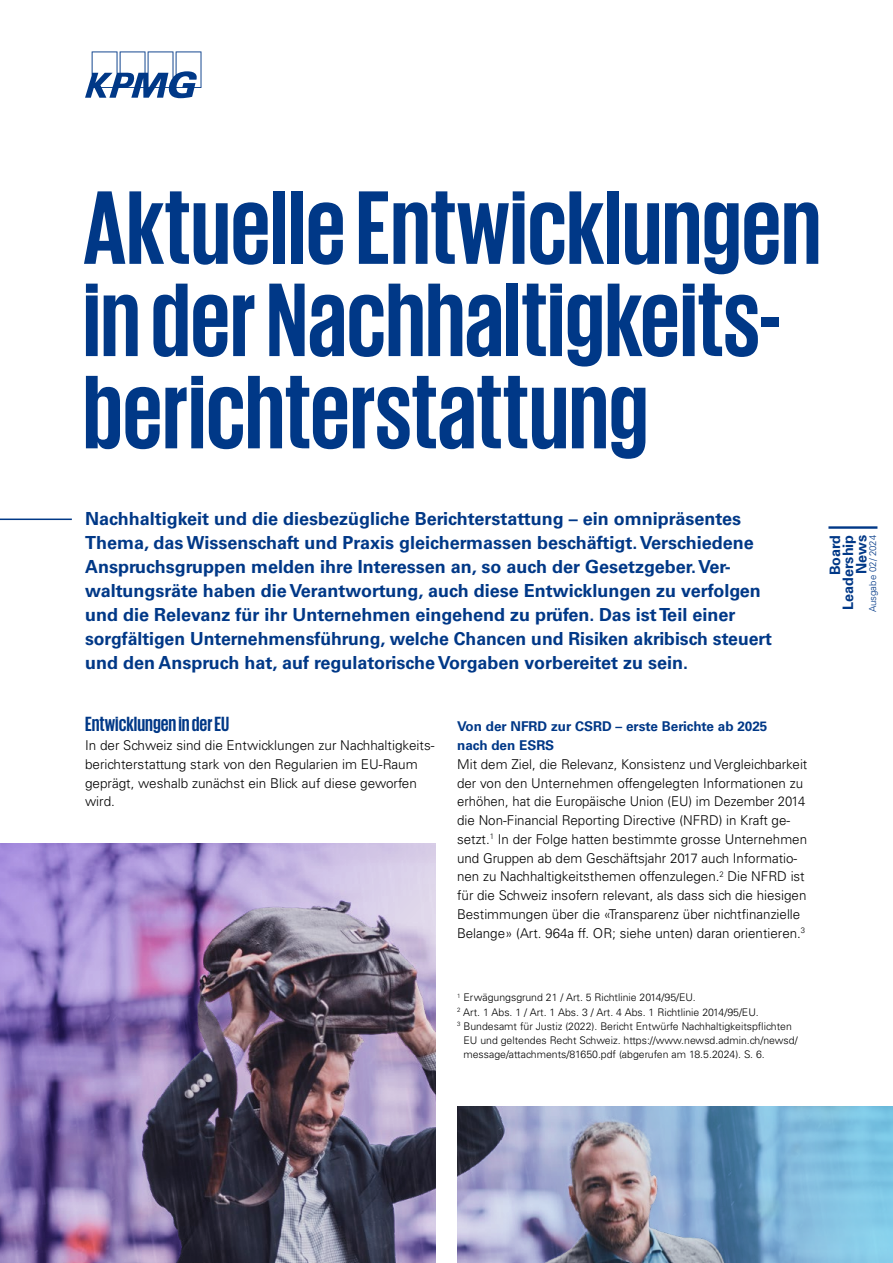
<style>
.page{position:relative;width:893px;height:1263px;background:#fff}
.page>*{position:absolute;margin:0;border:0;box-sizing:border-box;transform-origin:0 0}
.t1{font:700 106.8px/92.2px "KPMG";color:#003887}
.t2{font:700 21px "KPMG";color:#003887}
.t3{font:700 18px/24px "Univers LT Std";color:#003887}
.t4{font:700 14.4px/13.2px "Univers LT Std";color:#003887;text-align:right}
.t5{font:300 13.5px/18.8px "Univers LT Std";color:#000}
.t6{font:700 13.5px/18.8px "Univers LT Std";color:#003887}
.t7{font:300 10.5px "Univers LT Std";color:#000}
.t8{font:300 9.6px "Univers LT Std";color:#003887}
</style>
<div class="page">
<svg style="left:85px;top:51px;width:116px;height:47px"></svg>
<hr style="left:0;top:518px;width:72px;height:2px;background:#003887">
<hr style="left:828px;top:526px;width:49px;height:3px;background:#003887">
<img style="left:457px;top:1106px;width:436px;height:157px">
<img style="left:0;top:844px;width:436px;height:419px">
<h1 class="t1" style="left:83px;top:178px;width:740px">Aktuelle Entwicklungen in der Nachhaltigkeits&shy;berichterstattung</h1>
<p class="t3" style="left:85px;top:507px;width:688px">Nachhaltigkeit und die diesbezügliche Berichterstattung – ein omnipräsentes Thema, das Wissenschaft und Praxis gleichermassen beschäftigt. Verschiedene Anspruchsgruppen melden ihre Interessen an, so auch der Gesetzgeber. Ver&shy;waltungsräte haben die Verantwortung, auch diese Entwicklungen zu verfolgen und die Relevanz für ihr Unternehmen eingehend zu prüfen. Das ist Teil einer sorgfältigen Unternehmensführung, welche Chancen und Risiken akribisch steuert und den Anspruch hat, auf regulatorische Vorgaben vorbereitet zu sein.</p>
<h2 class="t2" style="left:85px;top:714px;width:146px">Entwicklungen in der EU</h2>
<p class="t5" style="left:85px;top:736px;width:351px">In der Schweiz sind die Entwicklungen zur Nachhaltigkeits&shy;berichterstattung stark von den Regularien im EU-Raum geprägt, weshalb zunächst ein Blick auf diese geworfen wird.</p>
<p class="t6" style="left:457px;top:717px;width:312px">Von der NFRD zur CSRD – erste Berichte ab 2025 nach den ESRS</p>
<p class="t5" style="left:457px;top:755px;width:352px">Mit dem Ziel, die Relevanz, Konsistenz und Vergleichbarkeit der von den Unternehmen offengelegten Informationen zu erhöhen, hat die Europäische Union (EU) im Dezember 2014 die Non-Financial Reporting Directive (NFRD) in Kraft ge&shy;setzt.<sup>1</sup> In der Folge hatten bestimmte grosse Unternehmen und Gruppen ab dem Geschäftsjahr 2017 auch Informatio&shy;nen zu Nachhaltigkeitsthemen offenzulegen.<sup>2</sup> Die NFRD ist für die Schweiz insofern relevant, als dass sich die hiesigen Bestimmungen über die «Transparenz über nichtfinanzielle Belange» (Art. 964a ff. OR; siehe unten) daran orientieren.<sup>3</sup></p>
<p class="t7" style="left:457px;top:991px;width:240px"><sup>1</sup> Erwägungsgrund 21 / Art. 5 Richtlinie 2014/95/EU.</p>
<p class="t7" style="left:457px;top:1006px;width:303px"><sup>2</sup> Art. 1 Abs. 1 / Art. 1 Abs. 3 / Art. 4 Abs. 1 Richtlinie 2014/95/EU.</p>
<p class="t7" style="left:457px;top:1020px;width:336px"><sup>3</sup> Bundesamt für Justiz (2022). Bericht Entwürfe Nachhaltigkeitspflichten</p>
<p class="t7" style="left:463px;top:1034px;width:336px">EU und geltendes Recht Schweiz. https://www.newsd.admin.ch/newsd/</p>
<p class="t7" style="left:463px;top:1048px;width:303px">message/attachments/81650.pdf (abgerufen am 18.5.2024). S. 6.</p>
<p class="t4" style="left:828px;top:610px;width:77px;rotate:-90deg">Board<br>Leadership<br>News</p>
<p class="t8" style="left:867px;top:612px;width:79px;rotate:-90deg">Ausgabe 02/ 2024</p>
</div>
